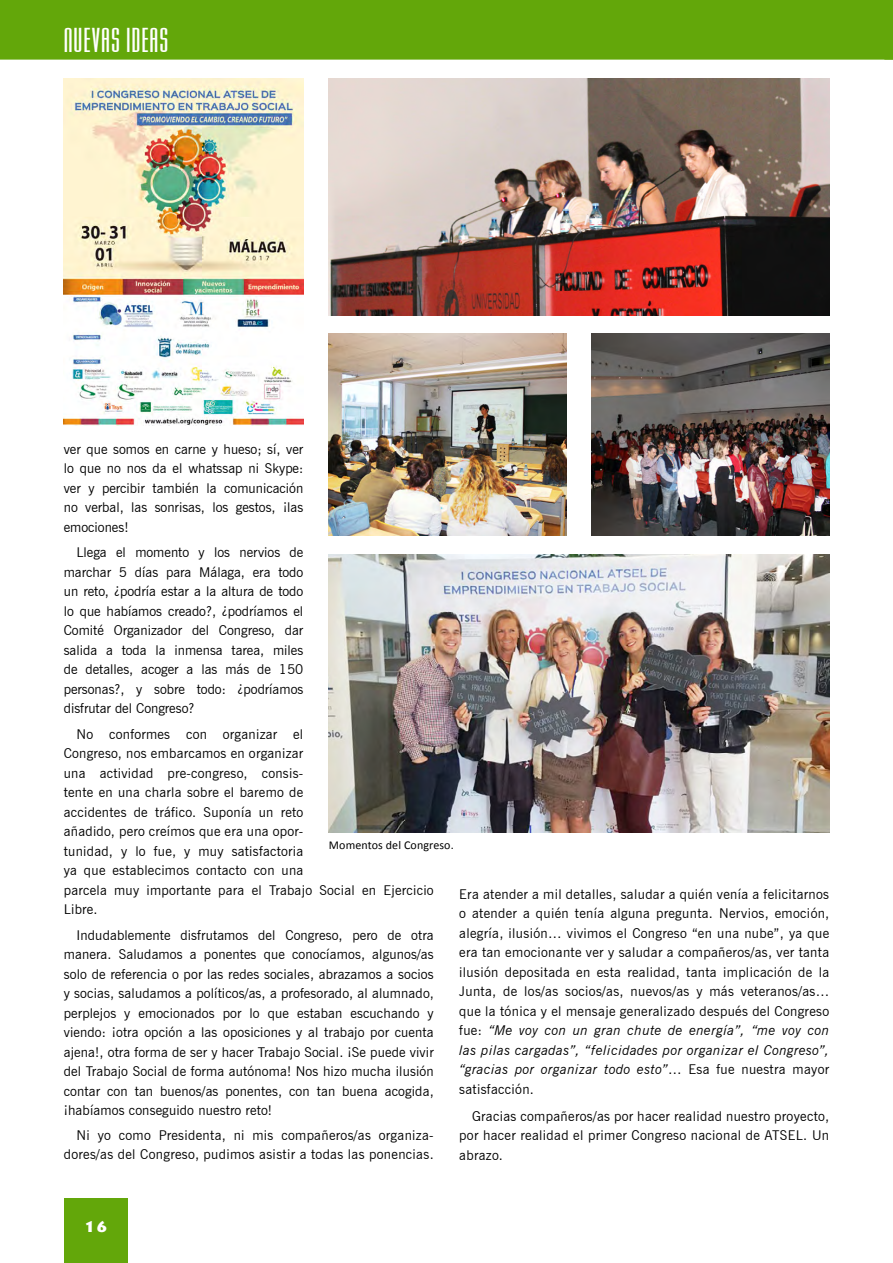
<style>
.page{position:relative;width:893px;height:1263px;background:#fff}
.page>*{position:absolute;margin:0;border:0;box-sizing:border-box;transform-origin:0 0}
.t1{font:36px "Mekanik Let Plain";letter-spacing:.025em;color:#fff}
.t2{font:900 15px "Lithos Pro";color:#fff}
.t3{font:13.5px/19.5px "News Gothic BT";letter-spacing:.02em;color:#000;text-align:justify}
.t4{font:12px "Calibri";letter-spacing:.01em;color:#000}
.s1{font-style:italic}
</style>
<div class="page">
<div style="left:0;top:0;width:884px;height:60px;background:#63a70a"></div>
<svg style="left:884px;top:0;width:9px;height:60px"></svg>
<img style="left:64px;top:79px;width:239px;height:346px">
<img style="left:329px;top:79px;width:500px;height:236px">
<img style="left:591px;top:334px;width:238px;height:202px">
<img style="left:329px;top:334px;width:238px;height:202px">
<img style="left:329px;top:554px;width:500px;height:278px">
<div style="left:64px;top:1198px;width:64px;height:65px;background:#63a70a"></div>
<h1 class="t1" style="left:64px;top:22px;width:106px">NUEVAS IDEAS</h1>
<p class="t3" style="left:64px;top:439px;width:241px">ver que somos en carne y hueso; sí, ver lo que no nos da el whatssap ni Skype: ver y percibir también la comunicación no verbal, las sonrisas, los gestos, ¡las emociones!</p>
<p class="t3" style="left:64px;top:543px;width:241px;text-indent:13px">Llega el momento y los nervios de marchar 5 días para Málaga, era todo un reto, ¿podría estar a la altura de todo lo que habíamos creado?, ¿podríamos el Comité Organizador del Congreso, dar salida a toda la inmensa tarea, miles de detalles, acoger a las más de 150 personas?, y sobre todo: ¿podríamos disfrutar del Congreso?</p>
<p class="t3" style="left:64px;top:724px;width:371px;text-align:left;text-indent:13px">No conformes con organizar el<br>Congreso, nos embarcamos en organizar<br>una actividad pre-congreso, consis-<br>tente en una charla sobre el baremo de<br>accidentes de tráfico. Suponía un reto<br>añadido, pero creímos que era una opor-<br>tunidad, y lo fue, y muy satisfactoria<br>ya que establecimos contacto con una<br>parcela muy importante para el Trabajo Social en Ejercicio Libre.</p>
<p class="t3" style="left:64px;top:925px;width:371px;text-indent:13px">Indudablemente disfrutamos del Congreso, pero de otra manera. Saludamos a ponentes que conocíamos, algunos/as solo de referencia o por las redes sociales, abrazamos a socios y socias, saludamos a políticos/as, a profesorado, al alumnado, perplejos y emocionados por lo que estaban escuchando y viendo: ¡otra opción a las oposiciones y al trabajo por cuenta ajena!, otra forma de ser y hacer Trabajo Social. ¡Se puede vivir del Trabajo Social de forma autónoma! Nos hizo mucha ilusión contar con tan buenos/as ponentes, con tan buena acogida, ¡habíamos conseguido nuestro reto!</p>
<p class="t3" style="left:64px;top:1125px;width:371px;text-align:right">Ni yo como Presidenta, ni mis compañeros/as organiza&shy;dores/as del Congreso, pudimos asistir a todas las ponencias.</p>
<p class="t4" style="left:329px;top:837px;width:126px">Momentos del Congreso.</p>
<p class="t3" style="left:459px;top:884px;width:371px">Era atender a mil detalles, saludar a quién venía a felicitarnos o atender a quién tenía alguna pregunta. Nervios, emoción, alegría, ilusión… vivimos el Congreso “en una nube”, ya que era tan emocionante ver y saludar a compañeros/as, ver tanta ilusión depositada en esta realidad, tanta implicación de la Junta, de los/as socios/as, nuevos/as y más veteranos/as… que la tónica y el mensaje generalizado después del Congreso fue: <span class="s1">“Me voy con un gran chute de energía”, “me voy con las pilas cargadas”, “felicidades por organizar el Congreso”, “gracias por organizar todo esto”</span>… Esa fue nuestra mayor satisfacción.</p>
<p class="t3" style="left:459px;top:1106px;width:371px;text-indent:13px">Gracias compañeros/as por hacer realidad nuestro proyecto, por hacer realidad el primer Congreso nacional de ATSEL. Un abrazo.</p>
<p class="t2" style="left:83px;top:1217px;width:26px">16</p>
</div>
